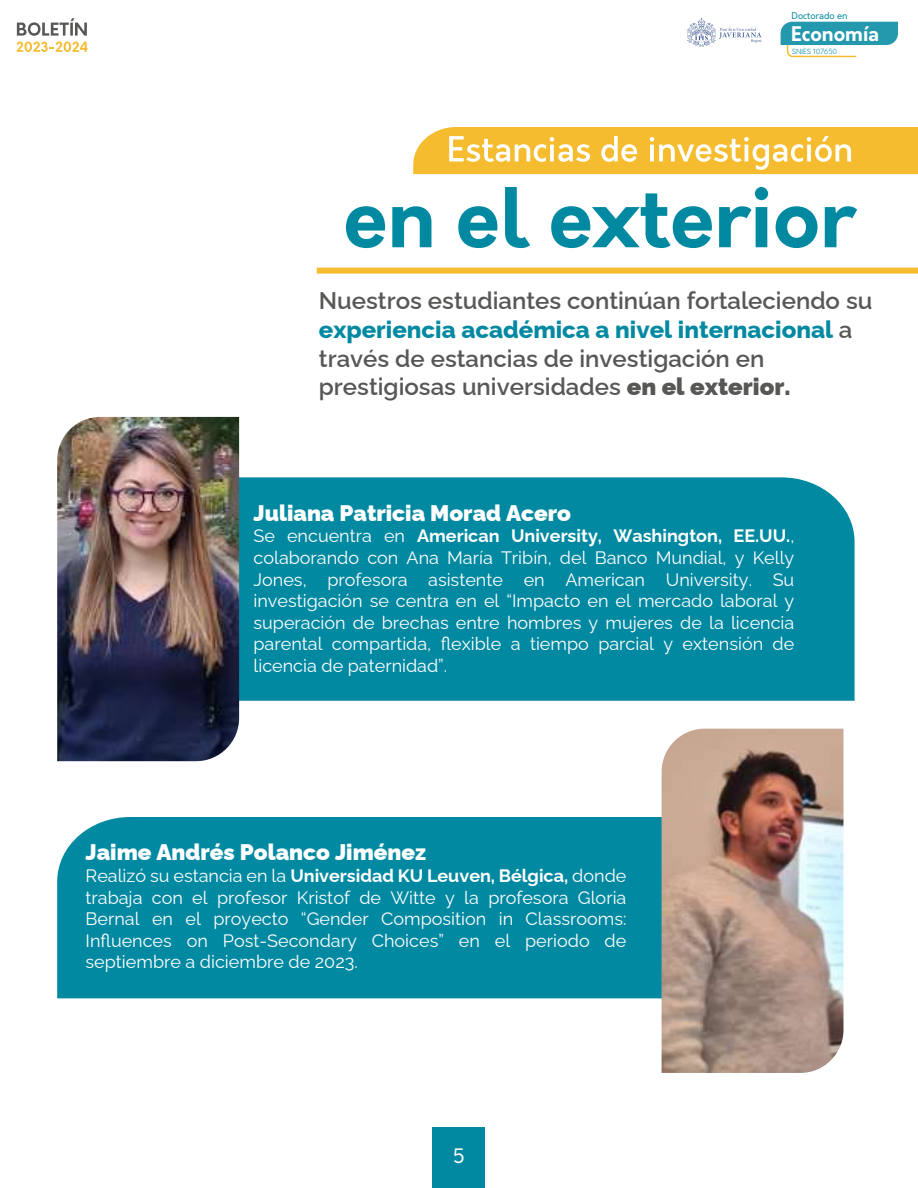
<style>
.page{position:relative;width:918px;height:1188px;background:#fff}
.page>*{position:absolute;margin:0;border:0;box-sizing:border-box;transform-origin:0 0}
.t1{font:600 24px/28.8px "Raleway";color:#575756}
.t2{font:900 22.5px "Raleway";color:#fff}
.t3{font:700 19.65px "Orkney";color:#fff}
.t4{font:19.5px "Orkney";color:#fff}
.t5{font:18px/21.6px "Raleway";color:#fff;text-align:justify}
.t6{font:9.15px "Orkney";color:#0089a1}
.t7{font:300 7.05px "Orkney";color:#0089a1}
.s1{font-weight:800;color:#0089a1}
.s2{font-weight:900}
.s3{font-weight:700}
</style>
<div class="page">
<div style="left:433px;top:1128px;width:52px;height:60px;background:#0089a1"></div>
<div style="left:317px;top:268px;width:601px;height:6px;background:#f5bc30"></div>
<svg style="left:413px;top:127px;width:505px;height:47px;background:#f6c64f"></svg>
<svg style="left:346px;top:206px;width:39px;height:42px"></svg>
<svg style="left:392px;top:206px;width:39px;height:41px"></svg>
<svg style="left:458px;top:206px;width:39px;height:42px"></svg>
<svg style="left:505px;top:187px;width:25px;height:61px"></svg>
<svg style="left:551px;top:193px;width:161px;height:55px"></svg>
<svg style="left:719px;top:187px;width:49px;height:60px"></svg>
<svg style="left:776px;top:206px;width:42px;height:42px"></svg>
<svg style="left:825px;top:206px;width:32px;height:41px"></svg>
<div style="left:239px;top:477px;width:616px;height:224px;background:#0089a1"></div>
<div style="left:57px;top:817px;width:605px;height:181px;background:#0089a1"></div>
<img style="left:662px;top:729px;width:182px;height:344px">
<img style="left:57px;top:417px;width:182px;height:344px">
<svg style="left:687px;top:18px;width:74px;height:29px"></svg>
<svg style="left:781px;top:22px;width:117px;height:36px"></svg>
<svg style="left:17px;top:18px;width:70px;height:18px"></svg>
<svg style="left:17px;top:42px;width:70px;height:10px"></svg>
<p class="t6" style="left:791px;top:9px;width:58px">Doctorado en</p>
<p class="t7" style="left:792px;top:47px;width:47px">SNIES 107650</p>
<p class="t3" style="left:791px;top:20px;width:90px">Economía</p>
<h1 class="t1" style="left:319px;top:283px;width:555px">Nuestros estudiantes continúan fortaleciendo su <span class="s1">experiencia académica a nivel internacional</span> a través de estancias de investigación en prestigiosas universidades <span class="s2">en el exterior.</span></h1>
<p class="t2" style="left:254px;top:495px;width:319px">Juliana Patricia Morad Acero</p>
<p class="t5" style="left:254px;top:523px;width:542px">Se encuentra en <span class="s3">American University, Washington, EE.UU.</span>, colaborando con Ana María Tribín, del Banco Mundial, y Kelly Jones, profesora asistente en American University. Su investigación se centra en el “Impacto en el mercado laboral y superación de brechas entre hombres y mujeres de la licencia parental compartida, flexible a tiempo parcial y extensión de licencia de paternidad”.</p>
<p class="t2" style="left:86px;top:835px;width:342px">Jaime Andrés Polanco Jiménez</p>
<p class="t5" style="left:86px;top:863px;width:542px">Realizó su estancia en la <span class="s3">Universidad KU Leuven, Bélgica,</span> donde trabaja con el profesor Kristof de Witte y la profesora Gloria Bernal en el proyecto “Gender Composition in Classrooms:<br>Influences on Post-Secondary Choices” en el periodo de septiembre a diciembre de 2023.</p>
<p class="t4" style="left:453px;top:1143px;width:14px">5</p>
</div>
